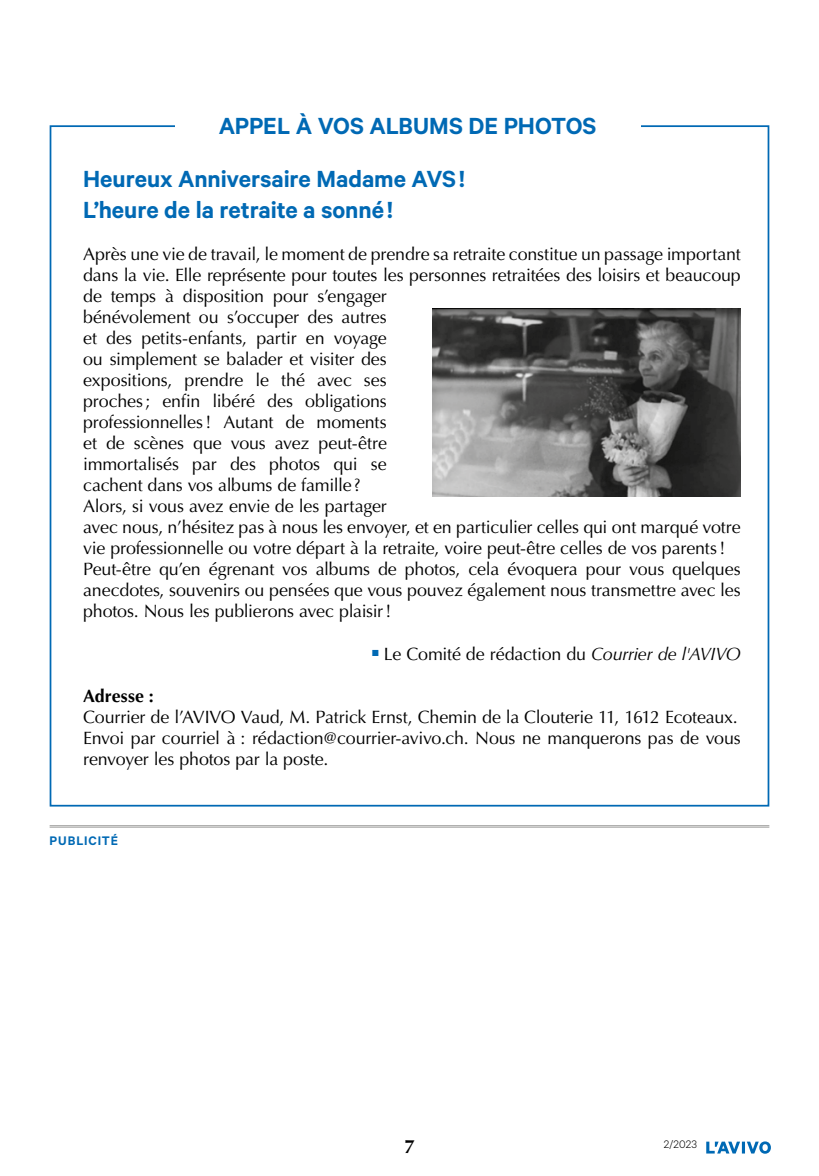
<style>
.page{position:relative;width:819px;height:1176px;background:#fff}
.page>*{position:absolute;margin:0;border:0;box-sizing:border-box;transform-origin:0 0}
.t1{font:600 26.25px/52.5px "Calibre";letter-spacing:-.005em;color:#0069b4}
.t2{font:700 19.25px "Optima LT Std";color:#000}
.t3{font:17.85px/21px "Optima LT Std";letter-spacing:-.005em;color:#000}
.t4{font:700 17.85px "Optima LT Std";letter-spacing:.005em;color:#000}
.t5{font:600 14px "Calibre";letter-spacing:.06em;color:#0069b4}
.t6{font:300 12.25px "Calibre";color:#000}
.s1{font-style:italic}
</style>
<div class="page">
<svg style="left:706px;top:1141px;width:64px;height:12px"></svg>
<hr style="left:50px;top:825px;width:719px;height:1px;background:#9d9d9c">
<hr style="left:50px;top:827px;width:719px;height:1px;background:#9d9d9c">
<img style="left:433px;top:308px;width:307px;height:188px">
<h1 class="t1" style="left:83px;top:99px;width:515px;text-indent:136px">APPEL À VOS ALBUMS DE PHOTOS<br>Heureux Anniversaire Madame AVS!</h1>
<h1 class="t1" style="left:83px;top:183px;width:311px">L’heure de la retraite a sonné !</h1>
<p class="t3" style="left:83px;top:244px;width:659px">Après une vie de travail, le moment de prendre sa retraite constitue un passage important dans la vie. Elle représente pour toutes les personnes retraitées des loisirs et beaucoup de temps à disposition pour s’engager<br>bénévolement ou s’occuper des autres<br>et des petits-enfants, partir en voyage<br>ou simplement se balader et visiter des<br>expositions, prendre le thé avec ses<br>proches; enfin libéré des obligations<br>professionnelles! Autant de moments<br>et de scènes que vous avez peut-être<br>immortalisés par des photos qui se<br>cachent dans vos albums de famille ?<br>Alors, si vous avez envie de les partager<br>avec nous, n’hésitez pas à nous les envoyer, et en particulier celles qui ont marqué votre vie professionnelle ou votre départ à la retraite, voire peut-être celles de vos parents!<br>Peut-être qu’en égrenant vos albums de photos, cela évoquera pour vous quelques anecdotes, souvenirs ou pensées que vous pouvez également nous transmettre avec les photos. Nous les publierons avec plaisir!</p>
<p class="t3" style="left:372px;top:643px;width:370px"><sup>■</sup> Le Comité de rédaction du <span class="s1">Courrier de l'AVIVO</span></p>
<p class="t4" style="left:83px;top:685px;width:72px">Adresse :</p>
<p class="t3" style="left:83px;top:706px;width:659px">Courrier de l’AVIVO Vaud, M. Patrick Ernst, Chemin de la Clouterie 11, 1612 Ecoteaux.<br>Envoi par courriel à : rédaction@courrier-avivo.ch. Nous ne manquerons pas de vous renvoyer les photos par la poste.</p>
<p class="t5" style="left:50px;top:832px;width:70px">PUBLICITÉ</p>
<p class="t2" style="left:404px;top:1135px;width:12px">7</p>
<p class="t6" style="left:663px;top:1137px;width:35px">2/2023</p>
</div>
